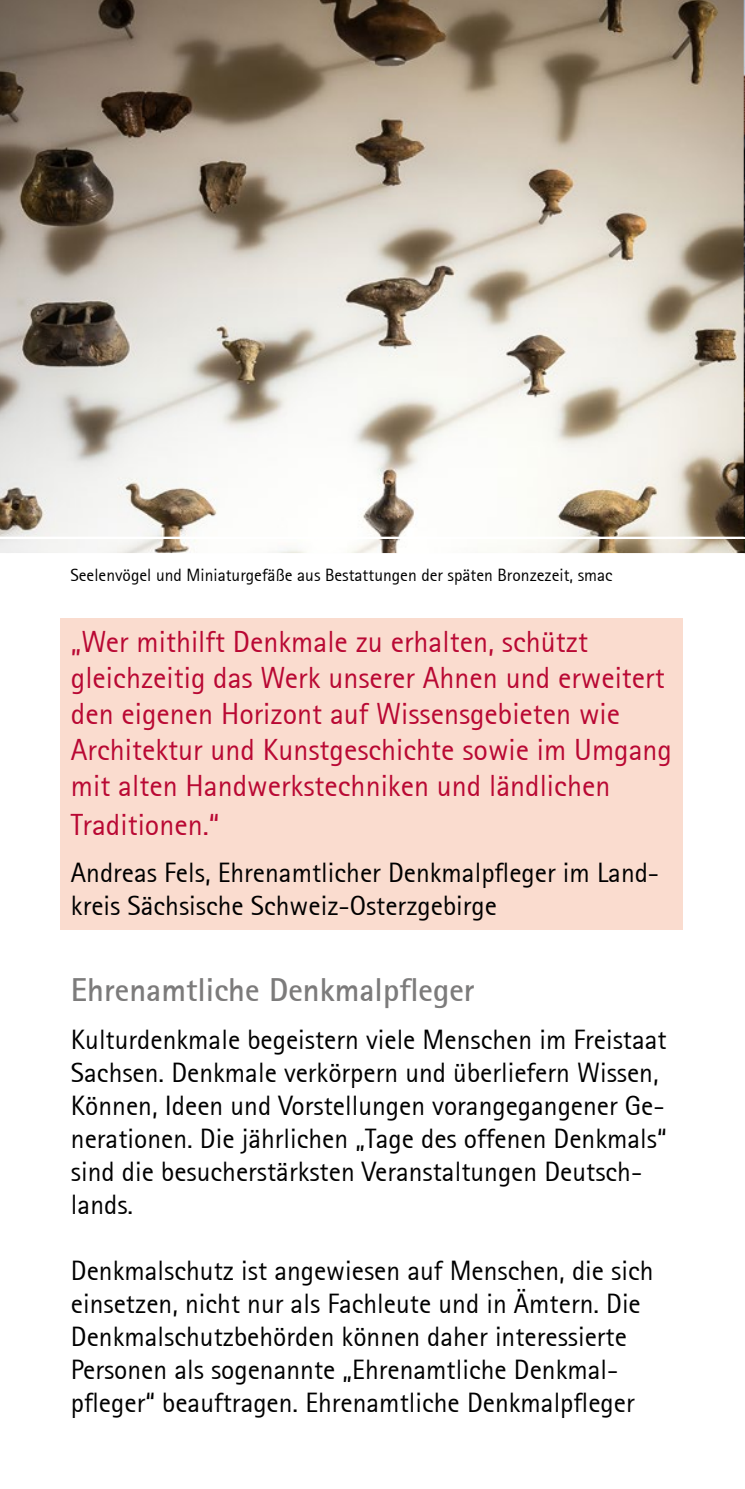
<style>
.page{position:relative;width:745px;height:1489px;background:#fff}
.page>*{position:absolute;margin:0;border:0;box-sizing:border-box;transform-origin:0 0}
.H3_innen_Überschrift{font:700 32.5px "Rotis Sans Serif";color:#7c7b7b}
.Zitat{font:30px/36px "Rotis Sans Serif";color:#b90833}
.P_innen_fließtext_ni{font:27.5px/33px "Rotis Sans Serif";color:#000}
.Zitat-2{font:27.5px/33px "Rotis Sans Serif";color:#000}
.fußnoten{font:17.5px "Rotis Sans Serif";color:#000}
</style>
<div class="page">
<div style="left:60px;top:618px;width:621px;height:312px;background:#fadccf"></div>
<img style="left:0;top:0;width:744px;height:553px">
<p class="fußnoten" style="left:70px;top:565px;width:543px">Seelenvögel und Miniaturgefäße aus Bestattungen der späten Bronzezeit, smac</p>
<p class="Zitat" style="left:71px;top:623px;width:602px">„Wer mithilft Denkmale zu erhalten, schützt gleichzeitig das Werk unserer Ahnen und erweitert den eigenen Horizont auf Wissensgebieten wie Architektur und Kunstgeschichte sowie im Umgang mit alten Handwerkstechniken und ländlichen</p>
<p class="Zitat" style="left:71px;top:806px;width:150px">Traditionen.“</p>
<p class="Zitat-2" style="left:71px;top:856px;width:589px">Andreas Fels, Ehrenamtlicher Denkmalpfleger im Land&shy;kreis Sächsische Schweiz-Osterzgebirge</p>
<h3 class="H3_innen_Überschrift" style="left:71px;top:969px;width:405px">Ehrenamtliche Denkmalpfleger</h3>
<p class="P_innen_fließtext_ni" style="left:71px;top:1022px;width:597px">Kulturdenkmale begeistern viele Menschen im Freistaat Sachsen. Denkmale verkörpern und überliefern Wissen, Können, Ideen und Vorstellungen vorangegangener Ge&shy;nerationen. Die jährlichen „Tage des offenen Denkmals“ sind die besucherstärksten Veranstaltungen Deutsch&shy;lands.</p>
<p class="P_innen_fließtext_ni" style="left:71px;top:1253px;width:583px">Denkmalschutz ist angewiesen auf Menschen, die sich einsetzen, nicht nur als Fachleute und in Ämtern. Die Denkmalschutzbehörden können daher interessierte Personen als sogenannte „Ehrenamtliche Denkmal&shy;pfleger“ beauftragen. Ehrenamtliche Denkmalpfleger</p>
</div>
